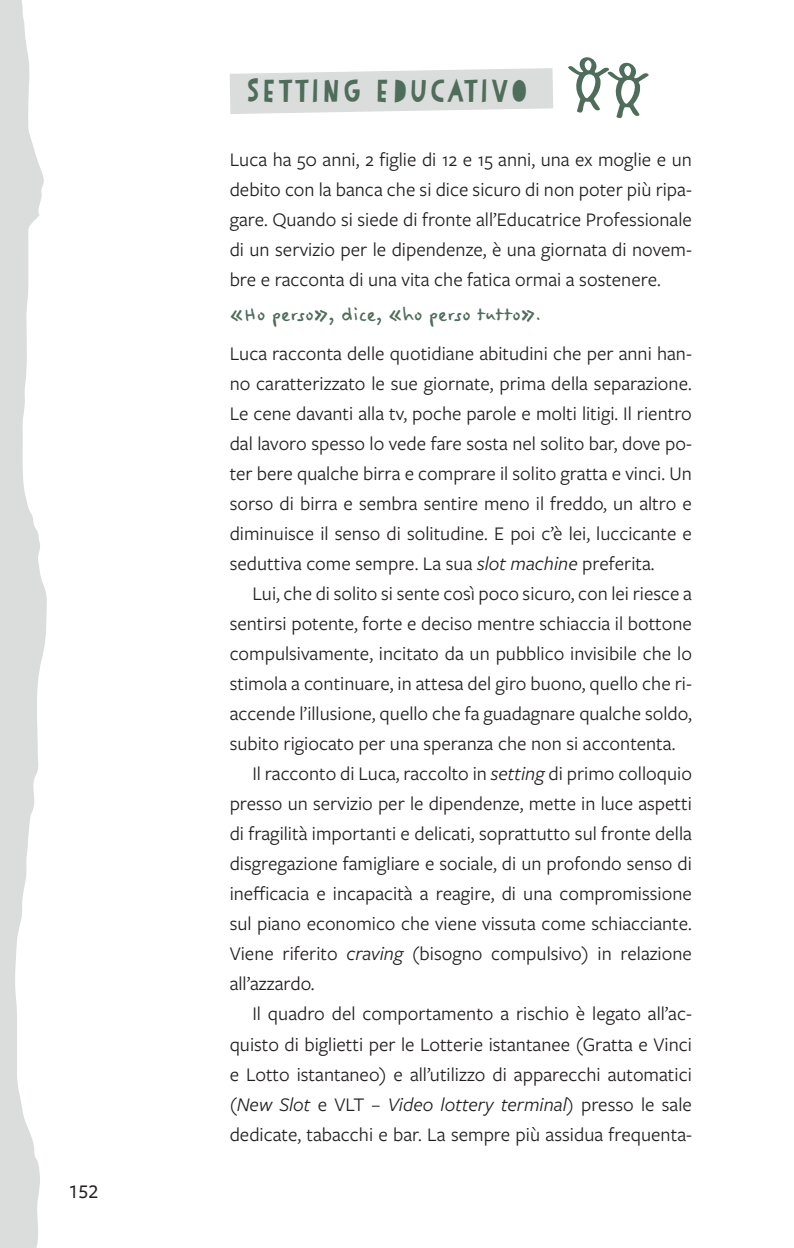
<style>
.page{position:relative;width:794px;height:1248px;background:#fff}
.page>*{position:absolute;margin:0;border:0;box-sizing:border-box;transform-origin:0 0}
.t1{font:700 32px "Paper Cute";letter-spacing:-.06em;color:#4f6d5b}
.t2{font:24px "Felt Tip Woman";letter-spacing:-.02em;color:#4f6d5b}
.t3{font:20px/30px "Freight Sans Pro";color:#231f20;text-align:justify}
.t4{font:italic 20px "Freight Sans Pro";color:#231f20}
.t5{font:500 20px "Freight Sans Pro";color:#231f20}
.s1{font-style:italic}
.s2{font-style:normal}
</style>
<div class="page">
<svg style="left:0;top:0;width:47px;height:1247px;fill:#dbdddc"></svg>
<svg style="left:230px;top:68px;width:323px;height:46px;background:#dfe1e0"></svg>
<p class="t5" style="left:69px;top:1178px;width:31px">152</p>
<h1 class="t1" style="left:244px;top:70px;width:288px">SETTING EDUCATIVO</h1>
<p class="t3" style="left:230px;top:144px;width:464px">Luca ha 50 anni, 2 figlie di 12 e 15 anni, una ex moglie e un debito con la banca che si dice sicuro di non poter più ripa&shy;gare. Quando si siede di fronte all’Educatrice Professionale di un servizio per le dipendenze, è una giornata di novem&shy;bre e racconta di una vita che fatica ormai a sostenere.</p>
<p class="t2" style="left:230px;top:301px;width:314px">«Ho perso», dice, «ho perso tutto».</p>
<p class="t3" style="left:230px;top:338px;width:464px">Luca racconta delle quotidiane abitudini che per anni han&shy;no caratterizzato le sue giornate, prima della separazione.<br>Le cene davanti alla tv, poche parole e molti litigi. Il rientro dal lavoro spesso lo vede fare sosta nel solito bar, dove po&shy;ter bere qualche birra e comprare il solito gratta e vinci. Un sorso di birra e sembra sentire meno il freddo, un altro e diminuisce il senso di solitudine. E poi c’è lei, luccicante e seduttiva come sempre. La sua <span class="s1">slot machine</span> preferita.</p>
<p class="t3" style="left:252px;top:578px;width:441px">Lui, che di solito si sente così poco sicuro, con lei riesce a</p>
<p class="t3" style="left:230px;top:608px;width:464px">sentirsi potente, forte e deciso mentre schiaccia il bottone</p>
<p class="t3" style="left:230px;top:638px;width:464px">compulsivamente, incitato da un pubblico invisibile che lo</p>
<p class="t3" style="left:230px;top:668px;width:464px">stimola a continuare, in attesa del giro buono, quello che ri-</p>
<p class="t3" style="left:230px;top:698px;width:464px">accende l’illusione, quello che fa guadagnare qualche soldo,</p>
<p class="t3" style="left:230px;top:728px;width:447px">subito rigiocato per una speranza che non si accontenta.</p>
<p class="t3" style="left:252px;top:758px;width:441px">Il racconto di Luca, raccolto in <span class="s1">setting</span> di primo colloquio</p>
<p class="t3" style="left:230px;top:788px;width:464px">presso un servizio per le dipendenze, mette in luce aspetti</p>
<p class="t3" style="left:230px;top:818px;width:464px">di fragilità importanti e delicati, soprattutto sul fronte della</p>
<p class="t3" style="left:230px;top:848px;width:464px">disgregazione famigliare e sociale, di un profondo senso di</p>
<p class="t3" style="left:230px;top:878px;width:464px">inefficacia e incapacità a reagire, di una compromissione</p>
<p class="t3" style="left:230px;top:908px;width:464px">sul piano economico che viene vissuta come schiacciante.</p>
<p class="t3" style="left:230px;top:938px;width:464px">Viene riferito <span class="s1">craving</span> (bisogno compulsivo) in relazione</p>
<p class="t3" style="left:230px;top:968px;width:86px">all’azzardo.</p>
<p class="t3" style="left:252px;top:998px;width:441px">Il quadro del comportamento a rischio è legato all’ac-</p>
<p class="t3" style="left:230px;top:1028px;width:464px">quisto di biglietti per le Lotterie istantanee (Gratta e Vinci</p>
<p class="t3" style="left:230px;top:1058px;width:464px">e Lotto istantaneo) e all’utilizzo di apparecchi automatici</p>
<p class="t4" style="left:230px;top:1090px;width:464px"><span class="s2">(</span>New Slot <span class="s2">e VLT –</span> Video lottery terminal<span class="s2">) presso le sale</span></p>
<p class="t3" style="left:230px;top:1118px;width:464px">dedicate, tabacchi e bar. La sempre più assidua frequenta-</p>
</div>
